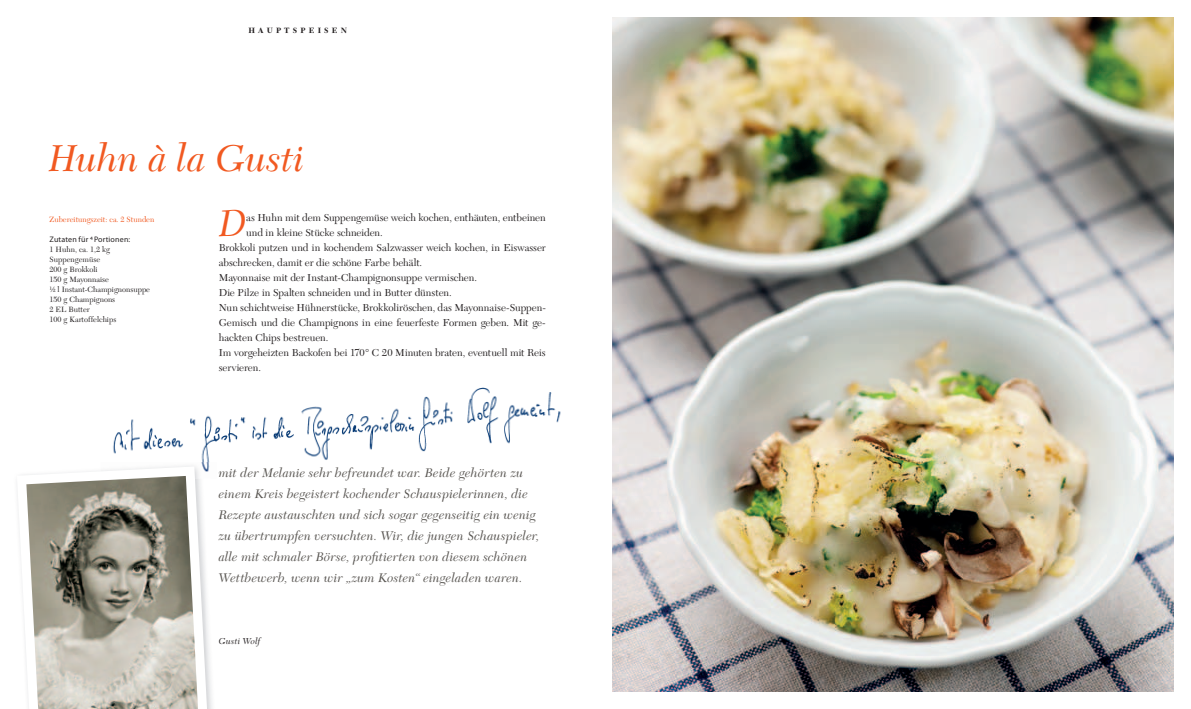
<style>
.page{position:relative;width:1191px;height:709px;background:#fff}
.page>*{position:absolute;margin:0;border:0;box-sizing:border-box;transform-origin:0 0}
.t1{font:italic 39.3px "New Caledonia";color:#f15921;scale:.92 1}
.t2{font:italic 39px "New Caledonia";letter-spacing:-.005em;color:#f15921}
.t3{font:italic 13px/21px "New Caledonia";letter-spacing:.01em;color:#575450}
.t4{font:10.5px "New Caledonia";letter-spacing:-.005em;color:#231f20}
.t5{font:italic 9px "New Caledonia";letter-spacing:.02em;color:#231f20}
.t6{font:8px/10px "New Caledonia";color:#231f20}
.t7{font:8px "New Caledonia";color:#f15921}
.t8{font:700 8px "New Caledonia";letter-spacing:.4em;color:#231f20}
.s1{font-family:"Myriad Pro"}
</style>
<div class="page">
<img style="left:612px;top:17px;width:562px;height:675px">
<img style="left:113px;top:387px;width:448px;height:75px">
<img style="left:146px;top:462px;width:64px;height:10px">
<svg style="left:17px;top:466px;width:190px;height:243px"></svg>
<p class="t8" style="left:248px;top:26px;width:100px">HAUPTSPEISEN</p>
<p class="t2" style="left:48px;top:136px;width:257px">Huhn à la Gusti</p>
<p class="t7" style="left:50px;top:214px;width:106px">Zubereitungszeit: ca. 2 Stunden</p>
<p class="t6" style="left:50px;top:234px;width:102px"><span class="s1">Zutaten für 4 Portionen:<br></span>1 Huhn, ca. 1,2 kg<br>Suppengemüse<br>200 g Brokkoli<br>150 g Mayonnaise<br>½ l Instant-Champignonsuppe<br>150 g Champignons<br>2 EL Butter<br>100 g Kartoffelchips</p>
<p class="t1" style="left:219px;top:201px;width:31px">D</p>
<p class="t4" style="left:246px;top:211px;width:301px">as Huhn mit dem Suppengemüse weich kochen, enthäuten, entbeinen</p>
<p class="t4" style="left:246px;top:226px;width:138px">und in kleine Stücke schneiden.</p>
<p class="t4" style="left:219px;top:241px;width:328px">Brokkoli putzen und in kochendem Salzwasser weich kochen, in Eiswasser</p>
<p class="t4" style="left:219px;top:256px;width:205px">abschrecken, damit er die schöne Farbe behält.</p>
<p class="t4" style="left:219px;top:271px;width:260px">Mayonnaise mit der Instant-Champignonsuppe vermischen.</p>
<p class="t4" style="left:219px;top:286px;width:234px">Die Pilze in Spalten schneiden und in Butter dünsten.</p>
<p class="t4" style="left:219px;top:301px;width:328px">Nun schichtweise Hühnerstücke, Brokkoliröschen, das Mayonnaise-Suppen-</p>
<p class="t4" style="left:219px;top:316px;width:328px">Gemisch und die Champignons in eine feuerfeste Formen geben. Mit ge-</p>
<p class="t4" style="left:219px;top:331px;width:111px">hackten Chips bestreuen.</p>
<p class="t4" style="left:219px;top:346px;width:328px">Im vorgeheizten Backofen bei 170° C 20 Minuten braten, eventuell mit Reis</p>
<p class="t4" style="left:219px;top:361px;width:44px">servieren.</p>
<p class="t3" style="left:219px;top:463px;width:322px">mit der Melanie sehr befreundet war. Beide gehörten zu einem Kreis begeistert kochender Schauspielerinnen, die Rezepte austauschten und sich sogar gegenseitig ein wenig zu übertrumpfen versuchten. Wir, die jungen Schauspieler, alle mit schmaler Börse, profitierten von diesem schönen Wettbewerb, wenn wir „zum Kosten“ eingeladen waren.</p>
<p class="t5" style="left:219px;top:636px;width:43px">Gusti Wolf</p>
</div>
